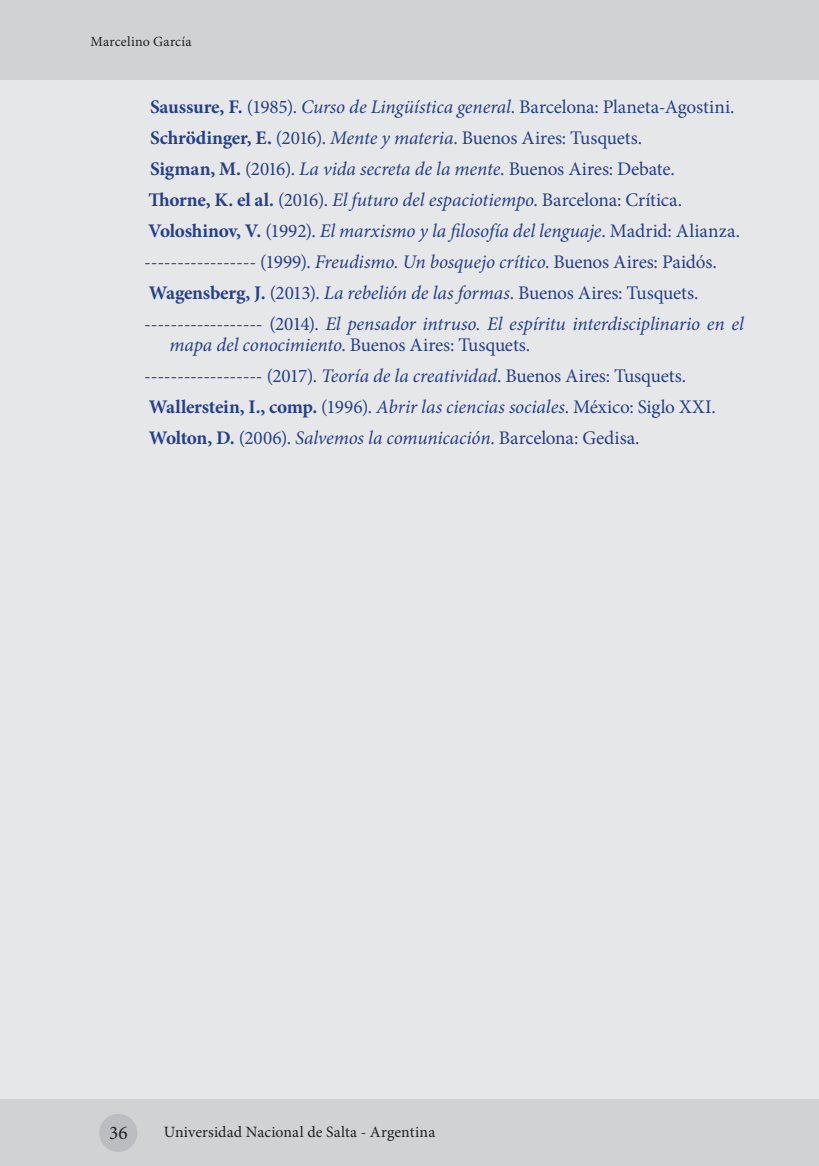
<style>
.page{position:relative;width:819px;height:1166px;background:#fff}
.page>*{position:absolute;margin:0;border:0;box-sizing:border-box;transform-origin:0 0}
.bibliografía{font:19.25px "Minion Pro";letter-spacing:-.01em;color:#253f8e}
.bibliografía-2{font:italic 19.25px/21px "Minion Pro";letter-spacing:-.005em;color:#253f8e}
.t1{font:19.25px "Minion Pro";color:#231f20}
.t2{font:15.75px "Minion Pro";letter-spacing:.005em;color:#231f20}
.t3{font:14px "Minion Pro";letter-spacing:.015em;color:#231f20}
.s1{font-weight:700}
.s2{font-style:italic}
.s3{font-weight:700;font-style:normal}
.s4{font-style:normal}
</style>
<div class="page">
<div style="left:0;top:79px;width:819px;height:1027px;background:#e6e7e9"></div>
<div style="left:0;top:1099px;width:819px;height:67px;background:#d1d2d4"></div>
<div style="left:99px;top:1114px;width:38px;height:38px;background:#bcbdc0;border-radius:50%"></div>
<div style="left:0;top:0;width:819px;height:79px;background:#d1d2d4"></div>
<p class="t3" style="left:90px;top:33px;width:103px">Marcelino García</p>
<p class="bibliografía" style="left:150px;top:94px;width:586px"><span class="s1">Saussure, F.</span> (1985). <span class="s2">Curso de Lingüística general</span>. Barcelona: Planeta-Agostini.</p>
<p class="bibliografía" style="left:150px;top:125px;width:494px"><span class="s1">Schrödinger, E.</span> (2016). <span class="s2">Mente y materia</span>. Buenos Aires: Tusquets.</p>
<p class="bibliografía" style="left:150px;top:156px;width:526px"><span class="s1">Sigman, M.</span> (2016). <span class="s2">La vida secreta de la mente</span>. Buenos Aires: Debate.</p>
<p class="bibliografía" style="left:148px;top:187px;width:535px"><span class="s1">Thorne, K. el al.</span> (2016). <span class="s2">El futuro del espaciotiempo</span>. Barcelona: Crítica.</p>
<p class="bibliografía-2" style="left:148px;top:220px;width:593px"><span class="s3">Voloshinov, V.</span> <span class="s4">(1992).</span> El marxismo y la filosofía del lenguaje<span class="s4">. Madrid: Alianza.</span></p>
<p class="bibliografía" style="left:144px;top:249px;width:574px">----------------- (1999). <span class="s2">Freudismo. Un bosquejo crítico</span>. Buenos Aires: Paidós.</p>
<p class="bibliografía" style="left:149px;top:280px;width:551px"><span class="s1">Wagensberg, J.</span> (2013). <span class="s2">La rebelión de las formas</span>. Buenos Aires: Tusquets.</p>
<p class="bibliografía-2" style="left:169px;top:313px;width:576px;text-indent:-25px"><span class="s4">------------------ (2014).</span> El pensador intruso. El espíritu interdisciplinario en el mapa del conocimiento<span class="s4">. Buenos Aires: Tusquets.</span></p>
<p class="bibliografía" style="left:144px;top:363px;width:543px">------------------ (2017). <span class="s2">Teoría de la creatividad</span>. Buenos Aires: Tusquets.</p>
<p class="bibliografía" style="left:149px;top:393px;width:569px"><span class="s1">Wallerstein, I., comp.</span> (1996). <span class="s2">Abrir las ciencias sociales</span>. México: Siglo XXI.</p>
<p class="bibliografía" style="left:149px;top:424px;width:492px"><span class="s1">Wolton, D.</span> (2006). <span class="s2">Salvemos la comunicación</span>. Barcelona: Gedisa.</p>
<p class="t1" style="left:109px;top:1119px;width:20px">36</p>
<p class="t2" style="left:164px;top:1122px;width:273px">Universidad Nacional de Salta - Argentina</p>
</div>
